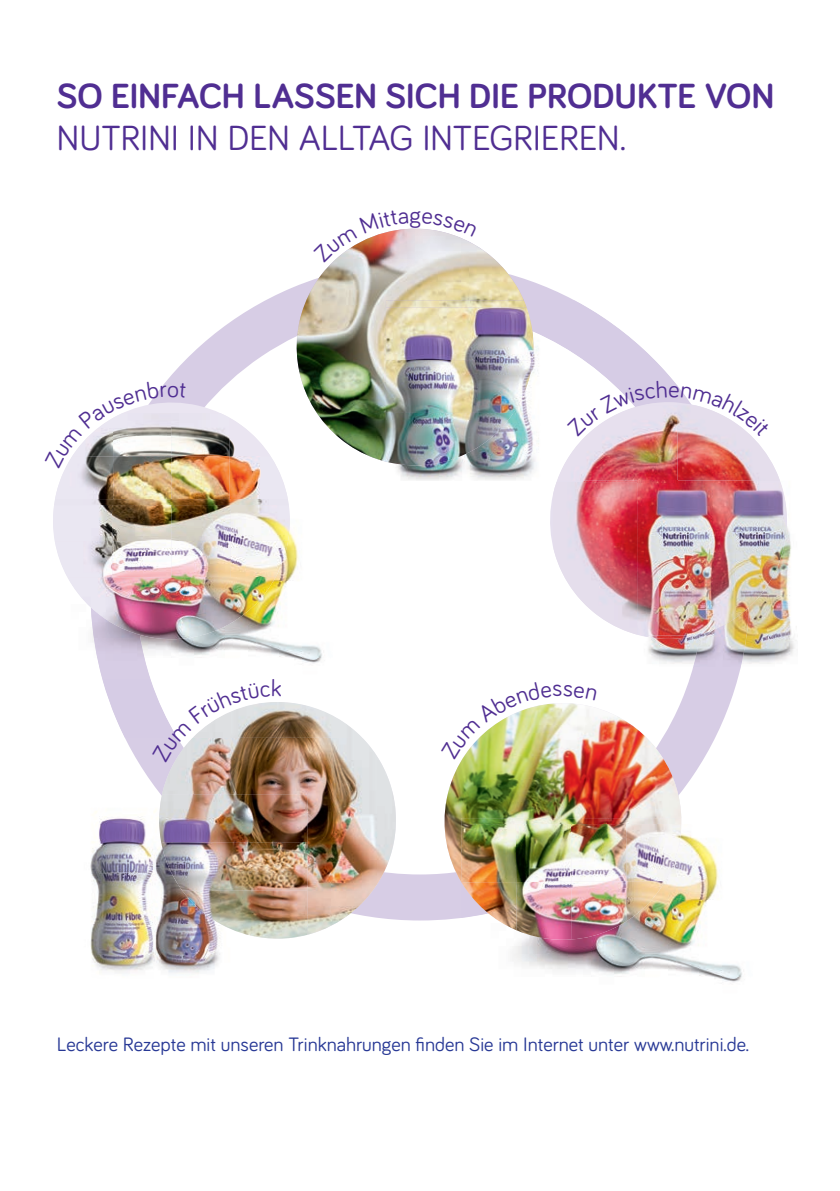
<style>
.page{position:relative;width:840px;height:1191px;background:#fff}
.page>*{position:absolute;margin:0;border:0;box-sizing:border-box;transform-origin:0 0}
.t1{font:700 36px "Bariol";letter-spacing:.005em;color:#502e92}
.t2{font:36px "Bariol";letter-spacing:-.005em;color:#502e92}
.t3{font:20px "Bariol";color:#273895}
</style>
<div class="page">
<svg style="left:125px;top:286px;width:615px;height:634px"></svg>
<svg style="left:432px;top:691px;width:260px;height:230px"></svg>
<img style="left:441px;top:703px;width:240px;height:179px">
<svg style="left:538px;top:479px;width:242px;height:171px"></svg>
<img style="left:553px;top:437px;width:226px;height:197px">
<svg style="left:285px;top:278px;width:260px;height:199px"></svg>
<img style="left:291px;top:246px;width:232px;height:215px">
<svg style="left:186px;top:391px;width:115px;height:108px"></svg>
<svg style="left:147px;top:690px;width:260px;height:230px"></svg>
<img style="left:162px;top:738px;width:227px;height:197px">
<img style="left:636px;top:491px;width:160px;height:178px">
<img style="left:692px;top:666px;width:48px;height:3px">
<img style="left:693px;top:639px;width:55px;height:27px">
<img style="left:636px;top:492px;width:151px;height:147px">
<img style="left:636px;top:480px;width:147px;height:156px">
<img style="left:186px;top:413px;width:43px;height:43px">
<img style="left:229px;top:418px;width:41px;height:38px">
<img style="left:55px;top:456px;width:233px;height:43px">
<img style="left:587px;top:300px;width:90px;height:8px">
<img style="left:526px;top:300px;width:61px;height:8px">
<img style="left:386px;top:300px;width:140px;height:8px">
<img style="left:386px;top:407px;width:291px;height:75px">
<img style="left:533px;top:308px;width:144px;height:99px">
<img style="left:556px;top:405px;width:121px;height:76px">
<img style="left:386px;top:308px;width:147px;height:105px">
<img style="left:386px;top:413px;width:127px;height:52px">
<img style="left:636px;top:480px;width:41px;height:1px">
<img style="left:281px;top:499px;width:100px;height:239px">
<img style="left:102px;top:680px;width:50px;height:58px">
<img style="left:54px;top:499px;width:234px;height:6px">
<img style="left:281px;top:702px;width:81px;height:36px">
<img style="left:67px;top:505px;width:314px;height:175px">
<img style="left:91px;top:607px;width:60px;height:73px">
<img style="left:53px;top:505px;width:237px;height:36px">
<img style="left:55px;top:540px;width:233px;height:37px">
<img style="left:681px;top:818px;width:59px;height:6px">
<img style="left:461px;top:818px;width:220px;height:6px">
<img style="left:461px;top:824px;width:281px;height:158px">
<img style="left:461px;top:882px;width:55px;height:48px">
<img style="left:516px;top:881px;width:110px;height:58px">
<img style="left:626px;top:881px;width:38px;height:40px">
<img style="left:90px;top:794px;width:198px;height:180px">
<img style="left:159px;top:794px;width:148px;height:48px">
<img style="left:161px;top:842px;width:146px;height:48px">
<img style="left:182px;top:890px;width:125px;height:48px">
<svg style="left:440px;top:681px;width:156px;height:78px"></svg>
<svg style="left:566px;top:380px;width:186px;height:57px"></svg>
<svg style="left:313px;top:228px;width:164px;height:34px"></svg>
<svg style="left:55px;top:380px;width:131px;height:89px"></svg>
<svg style="left:152px;top:679px;width:129px;height:83px"></svg>
<h1 class="t1" style="left:57px;top:71px;width:718px">SO EINFACH LASSEN SICH DIE PRODUKTE VON</h1>
<h1 class="t2" style="left:57px;top:113px;width:570px">NUTRINI IN DEN ALLTAG INTEGRIEREN.</h1>
<p class="t3" style="left:57px;top:1030px;width:693px">Leckere Rezepte mit unseren Trinknahrungen finden Sie im Internet unter www.nutrini.de.</p>
</div>
